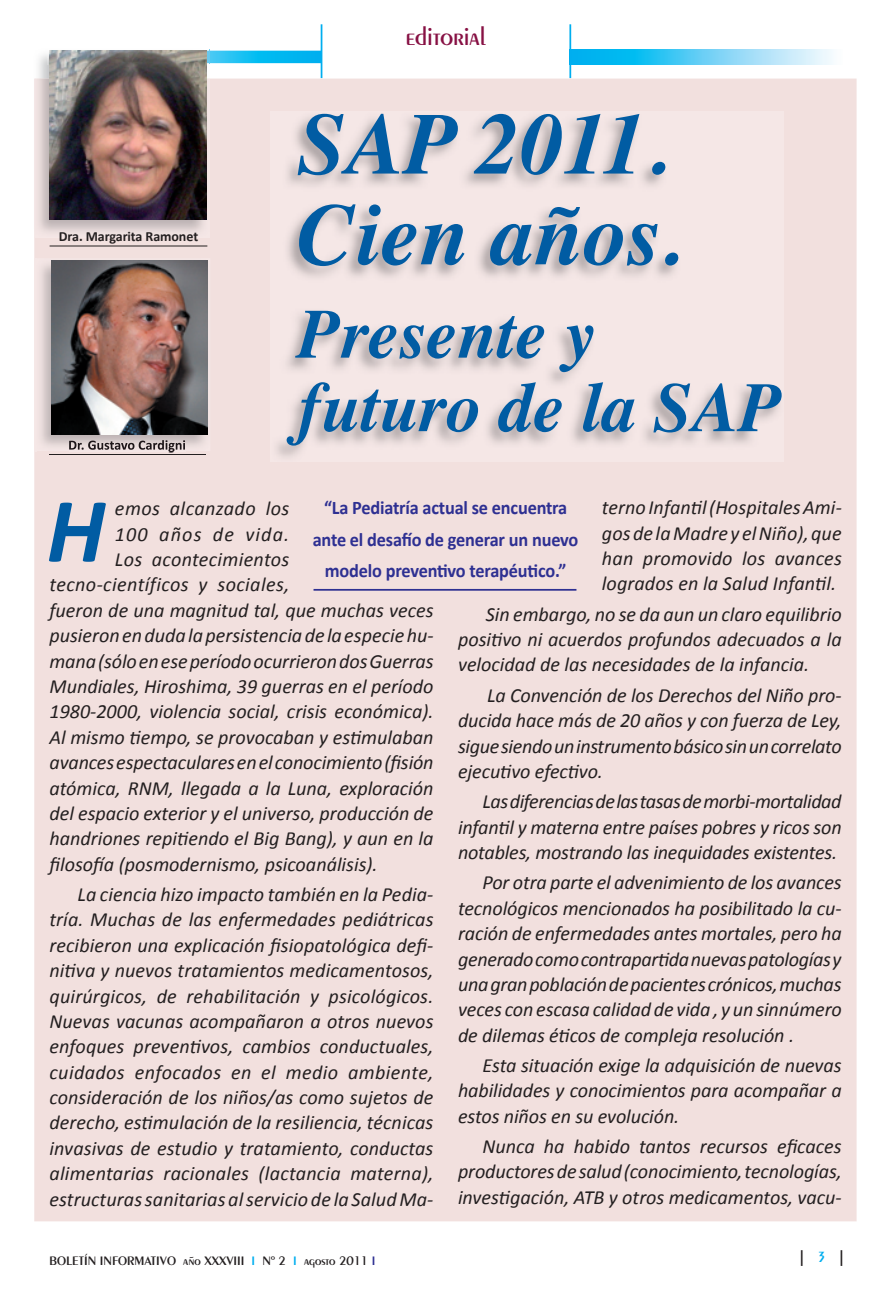
<style>
.page{position:relative;width:893px;height:1290px;background:#fff}
.page>*{position:absolute;margin:0;border:0;box-sizing:border-box;transform-origin:0 0}
.t1{font:italic 700 92.75px "Calibri";color:#015ca3}
.t2{font:italic 700 87.5px/90.6px "Times";color:#015ca3}
.t3{font:italic 700 70px/73.5px "Times";color:#015ca3}
.t4{font:600 26.25px "Peignot";color:#871144}
.t5{font:italic 20.12px/25.4px "Calibri";color:#231f20;text-align:justify}
.t6{font:italic 20.12px "Calibri";letter-spacing:.02em;color:#231f20}
.t7{font:italic 20.12px "Calibri";letter-spacing:.055em;color:#231f20}
.t8{font:700 19.25px/31.5px "Calibri";letter-spacing:-.01em;color:#2e3092;text-align:center;scale:.95 1}
.t9{font:700 15.75px "Peignot";color:#231f20}
.t10{font:700 14px "Calibri";letter-spacing:-.005em;color:#231f20}
.t11{font:600 13.12px "Peignot";color:#231f20}
.s1{color:#00aeef}
.s2{color:#2e3092}
.s3{font-weight:600;color:#00aeef}
</style>
<div class="page">
<hr style="left:569px;top:24px;width:2px;height:54px;background:#00aeef">
<svg style="left:209px;top:49px;width:114px;height:16px;background:#45caf4"></svg>
<svg style="left:571px;top:50px;width:262px;height:14px;background:#66d0f5"></svg>
<hr style="left:321px;top:24px;width:1px;height:54px;background:#00aeef">
<div style="left:34px;top:79px;width:823px;height:1142px;background:#f2e0de"></div>
<img style="left:271px;top:111px;width:513px;height:350px">
<img style="left:34px;top:54px;width:175px;height:25px">
<img style="left:48px;top:50px;width:161px;height:15px">
<img style="left:34px;top:79px;width:175px;height:158px">
<img style="left:50px;top:50px;width:156px;height:170px">
<hr style="left:50px;top:246px;width:157px;height:1px;background:#231f20">
<hr style="left:49px;top:454px;width:156px;height:1px;background:#231f20">
<img style="left:36px;top:258px;width:174px;height:193px">
<img style="left:69px;top:440px;width:116px;height:11px">
<img style="left:52px;top:260px;width:155px;height:174px">
<hr style="left:314px;top:589px;width:262px;height:2px;background:#2e3092">
<p class="t10" style="left:59px;top:228px;width:141px">Dra. Margarita Ramonet</p>
<h3 class="t4" style="left:405px;top:21px;width:82px">editorial</h3>
<h2 class="t2" style="left:297px;top:91px;width:386px">SAP 2011.<br>Cien años.</h2>
<h3 class="t3" style="left:297px;top:291px;width:486px">Presente y futuro de la SAP</h3>
<p class="t8" style="left:313px;top:491px;width:281px">“La Pediatría actual se encuentra ante el desafío de generar un nuevo modelo preventivo terapéutico.”</p>
<p class="t5" style="left:602px;top:494px;width:241px">terno Infantil (Hospitales Ami&shy;gos de la Madre y el Niño), que han promovido los avances logrados en la Salud Infantil.</p>
<p class="t5" style="left:458px;top:600px;width:385px;text-indent:28px">Sin embargo, no se da aun un claro equilibrio positivo ni acuerdos profundos adecuados a la velocidad de las necesidades de la infancia.</p>
<p class="t5" style="left:458px;top:681px;width:385px;text-indent:29px">La Convención de los Derechos del Niño pro&shy;ducida hace más de 20 años y con fuerza de Ley, sigue siendo un instrumento básico sin un correlato ejecutivo efectivo.</p>
<p class="t5" style="left:458px;top:788px;width:385px;text-indent:24px">Las diferencias de las tasas de morbi-mortalidad infantil y materna entre países pobres y ricos son notables, mostrando las inequidades existentes.</p>
<p class="t5" style="left:458px;top:869px;width:385px;text-indent:24px">Por otra parte el advenimiento de los avances tecnológicos mencionados ha posibilitado la cu&shy;ración de enfermedades antes mortales, pero ha generado como contrapartida nuevas patologías y una gran población de pacientes crónicos, muchas veces con escasa calidad de vida , y un sinnúmero de dilemas éticos de compleja resolución .</p>
<p class="t5" style="left:458px;top:1051px;width:385px;text-indent:24px">Esta situación exige la adquisición de nuevas habilidades y conocimientos para acompañar a estos niños en su evolución.</p>
<p class="t5" style="left:458px;top:1133px;width:385px;text-indent:24px">Nunca ha habido tantos recursos eficaces productores de salud (conocimiento, tecnologías, investigación, ATB y otros medicamentos, vacu-</p>
<p class="t6" style="left:115px;top:496px;width:176px">emos alcanzado los</p>
<p class="t7" style="left:115px;top:521px;width:176px">100 años de vida.</p>
<p class="t5" style="left:115px;top:546px;width:176px">Los acontecimientos</p>
<p class="t6" style="left:49px;top:572px;width:241px">tecno-científicos y sociales,</p>
<p class="t5" style="left:49px;top:596px;width:386px">fueron de una magnitud tal, que muchas veces</p>
<p class="t5" style="left:49px;top:622px;width:386px">pusieron en duda la persistencia de la especie hu-</p>
<p class="t5" style="left:49px;top:647px;width:386px">mana (sólo en ese período ocurrieron dos Guerras</p>
<p class="t5" style="left:49px;top:673px;width:386px">Mundiales, Hiroshima, 39 guerras en el período</p>
<p class="t5" style="left:49px;top:698px;width:386px">1980-2000, violencia social, crisis económica).</p>
<p class="t5" style="left:49px;top:723px;width:386px">Al mismo tiempo, se provocaban y estimulaban</p>
<p class="t5" style="left:49px;top:749px;width:386px">avances espectaculares en el conocimiento (fisión</p>
<p class="t5" style="left:49px;top:774px;width:386px">atómica, RNM, llegada a la Luna, exploración</p>
<p class="t5" style="left:49px;top:799px;width:386px">del espacio exterior y el universo, producción de</p>
<p class="t5" style="left:49px;top:825px;width:386px">handriones repitiendo el Big Bang), y aun en la</p>
<p class="t5" style="left:49px;top:850px;width:330px">filosofía (posmodernismo, psicoanálisis).</p>
<p class="t5" style="left:49px;top:881px;width:386px;text-indent:28px">La ciencia hizo impacto también en la Pedia&shy;tría. Muchas de las enfermedades pediátricas recibieron una explicación fisiopatológica defi&shy;nitiva y nuevos tratamientos medicamentosos, quirúrgicos, de rehabilitación y psicológicos.<br>Nuevas vacunas acompañaron a otros nuevos enfoques preventivos, cambios conductuales, cuidados enfocados en el medio ambiente, consideración de los niños/as como sujetos de derecho, estimulación de la resiliencia, técnicas invasivas de estudio y tratamiento, conductas alimentarias racionales (lactancia materna), estructuras sanitarias al servicio de la Salud Ma-</p>
<h1 class="t1" style="left:47px;top:473px;width:60px">H</h1>
<p class="t11" style="left:50px;top:1252px;width:327px">BOLETÍN INFORMATIVO año XXXVIII <span class="s1">I</span> Nº 2 <span class="s1">I</span> agosto 2011 <span class="s2">I</span></p>
<p class="t9" style="left:800px;top:1248px;width:45px">| <span class="s3">3</span> |</p>
</div>
